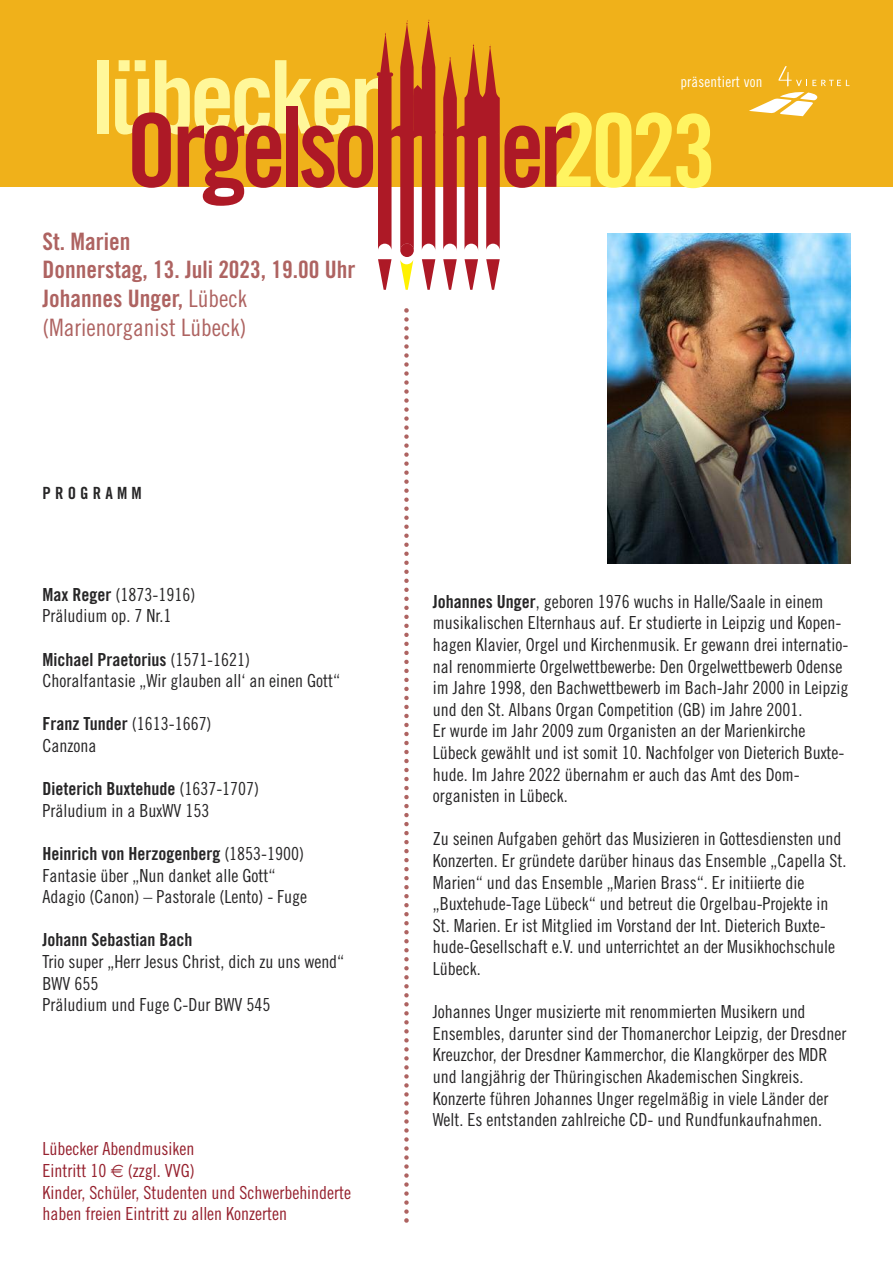
<style>
.page{position:relative;width:893px;height:1263px;background:#fff}
.page>*{position:absolute;margin:0;border:0;box-sizing:border-box;transform-origin:0 0}
.t1{font:100.8px "Trade Gothic Bold Cond Twenty";color:#fff461}
.t2{font:24px/28.8px "Trade Gothic Bold Cond Twenty";color:#ae6361}
.t3{font:24px "Trade Gothic Cond Eighteen";color:#ae6361}
.t4{font:18px/21.6px "Trade Gothic Cond Eighteen";color:#272627}
.t5{font:18px "Trade Gothic Bold Cond Twenty";color:#272627}
.t6{font:18px/21.6px "Trade Gothic Cond Eighteen";color:#96212e}
.t7{font:16.8px "Trade Gothic Bold Cond Twenty";letter-spacing:.25em;color:#272627}
.t8{font:15px "Trade Gothic Cond Eighteen";letter-spacing:.015em;color:#fff}
.s1{font-family:"Trade Gothic Cond Eighteen"}
.s2{font-family:"Trade Gothic Bold Cond Twenty"}
</style>
<div class="page">
<div style="left:0;top:0;width:893px;height:187px;background:#f0b11a"></div>
<div style="left:98px;top:60px;width:11px;height:74px;background:#fff79a"></div>
<svg style="left:422px;top:259px;width:13px;height:31px"></svg>
<svg style="left:465px;top:259px;width:13px;height:31px"></svg>
<svg style="left:486px;top:259px;width:14px;height:31px"></svg>
<svg style="left:378px;top:259px;width:13px;height:31px"></svg>
<div style="left:400px;top:243px;width:14px;height:14px;background:#ad1926;border-radius:50%"></div>
<svg style="left:115px;top:20px;width:320px;height:230px"></svg>
<svg style="left:443px;top:259px;width:14px;height:31px"></svg>
<svg style="left:400px;top:260px;width:13px;height:30px"></svg>
<svg style="left:443px;top:44px;width:229px;height:206px"></svg>
<svg style="left:404px;top:308px;width:5px;height:915px"></svg>
<img style="left:607px;top:234px;width:243px;height:330px">
<svg style="left:749px;top:66px;width:101px;height:50px"></svg>
<h2 class="t2" style="left:43px;top:229px;width:315px">St. Marien<br>Donnerstag, 13. Juli 2023, 19.00 Uhr<br>Johannes Unger, <span class="s1">Lübeck</span></h2>
<h2 class="t3" style="left:43px;top:319px;width:205px">(Marienorganist Lübeck)</h2>
<p class="t7" style="left:43px;top:487px;width:101px">PROGRAMM</p>
<p class="t4" style="left:43px;top:585px;width:154px"><span class="s2">Max Reger</span> (1873-1916)<br>Präludium op. 7 Nr.1</p>
<p class="t5" style="left:43px;top:653px;width:209px">Michael Praetorius <span class="s1">(1571-1621)</span></p>
<p class="t4" style="left:43px;top:671px;width:299px">Choralfantasie „Wir glauben all‘ an einen Gott“</p>
<p class="t5" style="left:43px;top:717px;width:171px">Franz Tunder <span class="s1">(1613-1667)</span></p>
<p class="t4" style="left:43px;top:736px;width:55px">Canzona</p>
<p class="t5" style="left:43px;top:782px;width:218px">Dieterich Buxtehude <span class="s1">(1637-1707)</span></p>
<p class="t4" style="left:43px;top:801px;width:168px">Präludium in a BuxWV 153</p>
<p class="t5" style="left:43px;top:847px;width:263px">Heinrich von Herzogenberg <span class="s1">(1853-1900)</span></p>
<p class="t4" style="left:43px;top:866px;width:266px">Fantasie über „Nun danket alle Gott“<br>Adagio (Canon) – Pastorale (Lento) - Fuge</p>
<p class="t5" style="left:43px;top:933px;width:151px">Johann Sebastian Bach</p>
<p class="t4" style="left:43px;top:952px;width:303px">Trio super „Herr Jesus Christ, dich zu uns wend“<br>BWV 655<br>Präludium und Fuge C-Dur BWV 545</p>
<p class="t6" style="left:43px;top:1140px;width:310px">Lübecker Abendmusiken<br>Eintritt 10 (zzgl. VVG)<br>Kinder, Schüler, Studenten und Schwerbehinderte haben freien Eintritt zu allen Konzerten</p>
<p class="t8" style="left:680px;top:77px;width:84px">präsentiert von</p>
<h1 class="t1" style="left:672px;top:114px;width:46px">3</h1>
<p class="t4" style="left:433px;top:592px;width:417px"><span class="s2">Johannes Unger</span>, geboren 1976 wuchs in Halle/Saale in einem musikalischen Elternhaus auf. Er studierte in Leipzig und Kopen&shy;hagen Klavier, Orgel und Kirchenmusik. Er gewann drei internatio&shy;nal renommierte Orgelwettbewerbe: Den Orgelwettbewerb Odense im Jahre 1998, den Bachwettbewerb im Bach-Jahr 2000 in Leipzig und den St. Albans Organ Competition (GB) im Jahre 2001.<br>Er wurde im Jahr 2009 zum Organisten an der Marienkirche Lübeck gewählt und ist somit 10. Nachfolger von Dieterich Buxte&shy;hude. Im Jahre 2022 übernahm er auch das Amt des Dom&shy;organisten in Lübeck.</p>
<p class="t4" style="left:433px;top:830px;width:415px">Zu seinen Aufgaben gehört das Musizieren in Gottesdiensten und Konzerten. Er gründete darüber hinaus das Ensemble „Capella St.<br>Marien“ und das Ensemble „Marien Brass“. Er initiierte die „Buxtehude-Tage Lübeck“ und betreut die Orgelbau-Projekte in St. Marien. Er ist Mitglied im Vorstand der Int. Dieterich Buxte&shy;hude-Gesellschaft e.V. und unterrichtet an der Musikhochschule Lübeck.</p>
<p class="t4" style="left:433px;top:1002px;width:415px">Johannes Unger musizierte mit renommierten Musikern und Ensembles, darunter sind der Thomanerchor Leipzig, der Dresdner Kreuzchor, der Dresdner Kammerchor, die Klangkörper des MDR und langjährig der Thüringischen Akademischen Singkreis.<br>Konzerte führen Johannes Unger regelmäßig in viele Länder der Welt. Es entstanden zahlreiche CD- und Rundfunkaufnahmen.</p>
</div>
